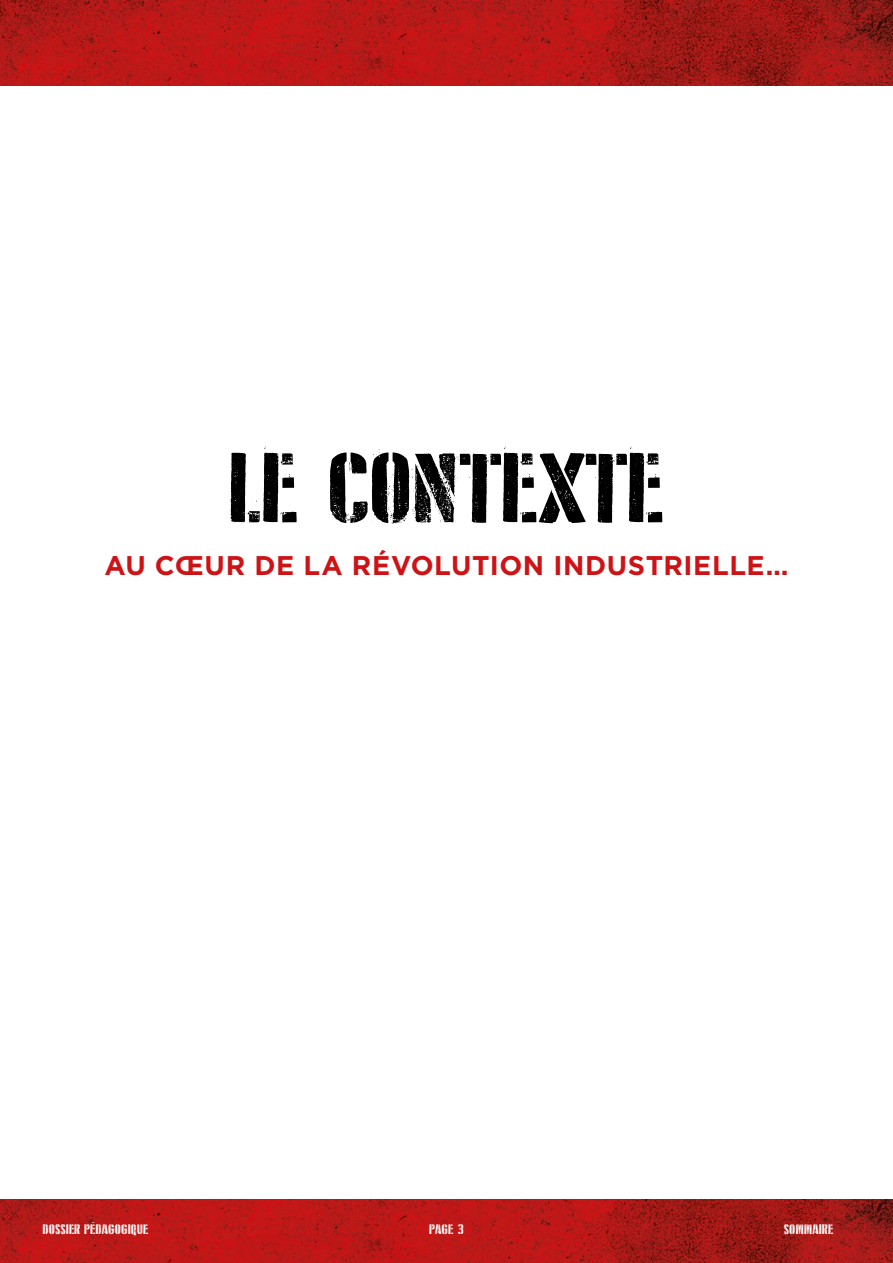
<style>
.page{position:relative;width:893px;height:1263px;background:#fff}
.page>*{position:absolute;margin:0;border:0;box-sizing:border-box;transform-origin:0 0}
.t1{font:108px "D Day Stencil";letter-spacing:-.015em;color:#000}
.t2{font:700 27px "Gotham";letter-spacing:.02em;color:#cd1316}
.t3{font:15px "D Day Stencil";letter-spacing:.005em;color:#fff}
</style>
<div class="page">
<img style="left:0;top:0;width:893px;height:85px">
<img style="left:0;top:1199px;width:893px;height:64px">
<h1 class="t1" style="left:227px;top:430px;width:440px">LE CONTEXTE</h1>
<p class="t2" style="left:104px;top:550px;width:686px">AU CŒUR DE LA RÉVOLUTION INDUSTRIELLE…</p>
<p class="t3" style="left:43px;top:1221px;width:108px">DOSSIER PÉDAGOGIQUE</p>
<p class="t3" style="left:429px;top:1221px;width:37px">PAGE 3</p>
<p class="t3" style="left:784px;top:1221px;width:51px">SOMMAIRE</p>
</div>
